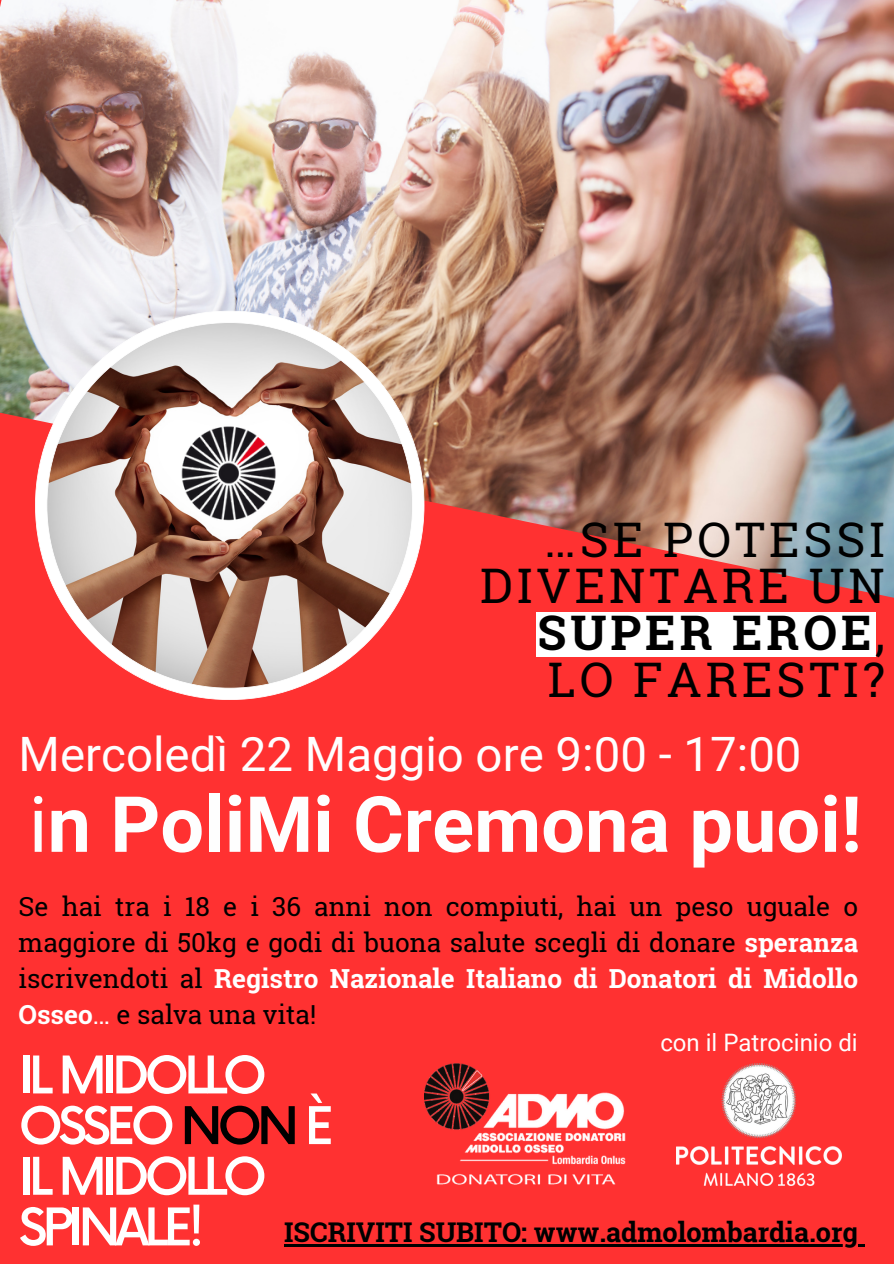
<style>
.page{position:relative;width:894px;height:1264px;background:#fff}
.page>*{position:absolute;margin:0;border:0;box-sizing:border-box;transform-origin:0 0}
.t1{font:700 77.55px "Roboto";color:#fefefe}
.t2{font:500 50.55px/50.7px "Now";letter-spacing:-.095em;color:#fff}
.t3{font:47.7px/46.8px "Roboto Slab";letter-spacing:.085em;color:#000;text-align:right}
.t4{font:47.4px "Roboto";color:#fefefe}
.t5{font:700 27.15px "Roboto Slab";color:#000}
.t6{font:26.25px/36px "Roboto Slab";color:#000;text-align:justify}
.t7{font:24px "Roboto";color:#fefefe}
.s1{font-weight:700}
.s2{font-weight:400}
.s3{font-weight:700;color:#fff}
.s4{color:#fff}
.s5{color:#000}
</style>
<div class="page">
<div style="left:0;top:0;width:893px;height:1263px;background:#ff3131"></div>
<img style="left:0;top:0;width:893px;height:598px">
<svg style="left:35px;top:311px;width:389px;height:389px;background:#c3968e"></svg>
<img style="left:179px;top:423px;width:99px;height:100px">
<img style="left:424px;top:1063px;width:201px;height:122px">
<div style="left:536px;top:612px;width:339px;height:45px;background:#fff"></div>
<img style="left:676px;top:1063px;width:165px;height:122px">
<hr style="left:284px;top:1243px;width:573px;height:3px;background:#000">
<svg style="left:858px;top:1244px;width:6px;height:2px"></svg>
<h3 class="t3" style="left:480px;top:514px;width:406px">…SE POTESSI<br>DIVENTARE UN<br><span class="s1">SUPER EROE</span>,<br>LO FARESTI?</h3>
<p class="t4" style="left:19px;top:727px;width:784px">Mercoledì 22 Maggio ore 9:00 - 17:00</p>
<h2 class="t1" style="left:29px;top:780px;width:834px"><span class="s2">i</span>n PoliMi Cremona puoi!</h2>
<p class="t6" style="left:19px;top:887px;width:840px">Se hai tra i 18 e i 36 anni non compiuti, hai un peso uguale o maggiore di 50kg e godi di buona salute scegli di donare <span class="s3">speranza </span>iscrivendoti al <span class="s3">Registro Nazionale Italiano di Donatori di Midollo Osseo</span><span class="s4">…</span> e salva una vita!</p>
<p class="t7" style="left:660px;top:1029px;width:199px">con il Patrocinio di</p>
<h1 class="t2" style="left:19px;top:1052px;width:317px">IL MIDOLLO<br>OSSEO <span class="s5">NON</span> È<br>IL MIDOLLO<br>SPINALE!</h1>
<p class="t5" style="left:284px;top:1213px;width:575px">ISCRIVITI SUBITO: www.admolombardia.org</p>
</div>
